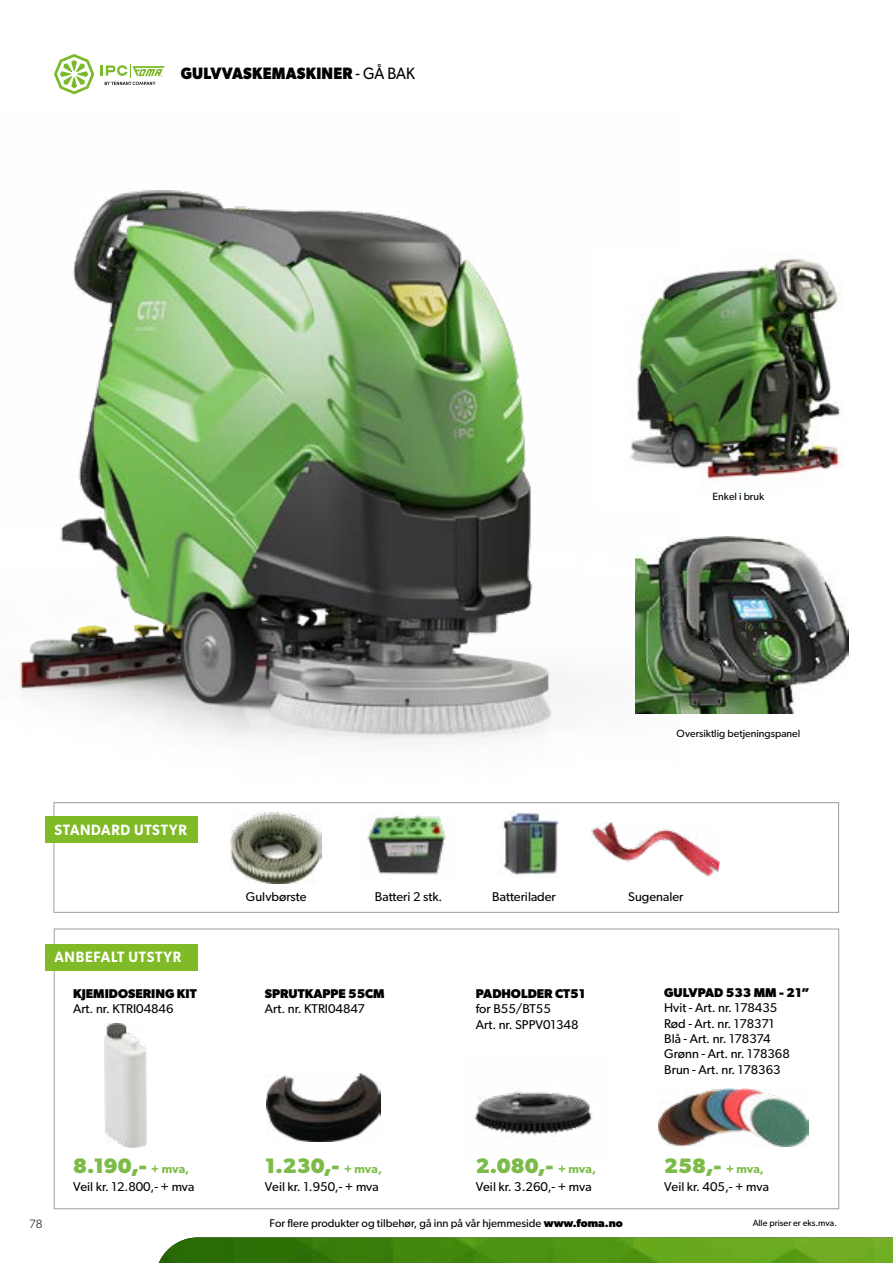
<style>
.page{position:relative;width:893px;height:1263px;background:#fff}
.page>*{position:absolute;margin:0;border:0;box-sizing:border-box;transform-origin:0 0}
.t1{font:700 21px "Gibson";color:#7cbb48}
.t2{font:700 16.5px "Gibson";letter-spacing:.015em;color:#000;scale:.93 1}
.t3{font:600 15px "Gibson";letter-spacing:.045em;color:#fff;scale:.93 1}
.t4{font:12.75px/15.3px "Gibson";color:#000}
.t5{font:700 12.75px "Gibson";color:#000}
.t6{font:300 12px "Gibson";color:#000}
.t7{font:11.25px "Gibson";color:#000}
.t8{font:10.5px "Gibson";color:#000}
.t9{font:9px "Gibson";color:#000}
.s1{font-weight:400}
.s2{font-weight:600;font-size:12px}
.s3{font-weight:700}
</style>
<div class="page">
<img style="left:159px;top:1237px;width:734px;height:26px">
<img style="left:20px;top:190px;width:659px;height:553px">
<div style="left:54px;top:802px;width:785px;height:110px;border:1px solid #9d9d9c"></div>
<img style="left:596px;top:250px;width:247px;height:257px">
<img style="left:636px;top:536px;width:212px;height:177px">
<img style="left:104px;top:1023px;width:43px;height:125px">
<img style="left:267px;top:1073px;width:114px;height:69px">
<img style="left:474px;top:1089px;width:119px;height:48px">
<img style="left:659px;top:1088px;width:149px;height:58px">
<img style="left:230px;top:812px;width:92px;height:72px">
<img style="left:591px;top:822px;width:129px;height:55px">
<img style="left:503px;top:812px;width:56px;height:64px">
<img style="left:367px;top:814px;width:79px;height:61px">
<svg style="left:54px;top:54px;width:40px;height:40px"></svg>
<svg style="left:100px;top:64px;width:65px;height:21px"></svg>
<div style="left:45px;top:944px;width:152px;height:26px;background:#80ba27"></div>
<div style="left:45px;top:816px;width:152px;height:27px;background:#80ba27"></div>
<p class="t2" style="left:181px;top:64px;width:253px">GULVVASKEMASKINER <span class="s1">- GÅ BAK</span></p>
<p class="t3" style="left:54px;top:820px;width:144px">STANDARD UTSTYR</p>
<p class="t8" style="left:713px;top:490px;width:53px">Enkel i bruk</p>
<p class="t8" style="left:677px;top:727px;width:125px">Oversiktlig betjeningspanel</p>
<p class="t3" style="left:54px;top:948px;width:138px">ANBEFALT UTSTYR</p>
<p class="t5" style="left:73px;top:986px;width:125px">KJEMIDOSERING KIT</p>
<p class="t4" style="left:73px;top:1001px;width:102px">Art. nr. KTRI04846</p>
<h1 class="t1" style="left:73px;top:1154px;width:118px">8.190,- <span class="s2">+ mva,</span></h1>
<p class="t4" style="left:73px;top:1179px;width:123px">Veil kr. 12.800,- + mva</p>
<p class="t4" style="left:246px;top:889px;width:62px">Gulvbørste</p>
<p class="t4" style="left:375px;top:889px;width:69px">Batteri 2 stk.</p>
<p class="t4" style="left:492px;top:889px;width:65px">Batterilader</p>
<p class="t4" style="left:628px;top:889px;width:57px">Sugenaler</p>
<p class="t5" style="left:265px;top:986px;width:121px">SPRUTKAPPE 55CM</p>
<p class="t4" style="left:265px;top:1001px;width:102px">Art. nr. KTRI04847</p>
<h1 class="t1" style="left:265px;top:1154px;width:119px">1.230,- <span class="s2">+ mva,</span></h1>
<p class="t4" style="left:265px;top:1179px;width:115px">Veil kr. 1.950,- + mva</p>
<p class="t5" style="left:476px;top:986px;width:111px">PADHOLDER CT51</p>
<p class="t4" style="left:476px;top:1001px;width:104px">for B55/BT55<br>Art. nr. SPPV01348</p>
<h1 class="t1" style="left:476px;top:1154px;width:122px">2.080,- <span class="s2">+ mva,</span></h1>
<p class="t4" style="left:476px;top:1179px;width:117px">Veil kr. 3.260,- + mva</p>
<p class="t5" style="left:664px;top:985px;width:147px">GULVPAD 533 MM - 21”</p>
<p class="t4" style="left:664px;top:1000px;width:127px">Hvit - Art. nr. 178435<br>Rød - Art. nr. 178371<br>Blå - Art. nr. 178374<br>Grønn - Art. nr. 178368<br>Brun - Art. nr. 178363</p>
<h1 class="t1" style="left:664px;top:1154px;width:101px">258,- <span class="s2">+ mva,</span></h1>
<p class="t4" style="left:664px;top:1179px;width:106px">Veil kr. 405,- + mva</p>
<p class="t6" style="left:29px;top:1216px;width:15px">78</p>
<p class="t7" style="left:270px;top:1217px;width:355px">For flere produkter og tilbehør, gå inn på vår hjemmeside <span class="s3">www.foma.no</span></p>
<p class="t9" style="left:753px;top:1217px;width:86px">Alle priser er eks.mva.</p>
</div>
